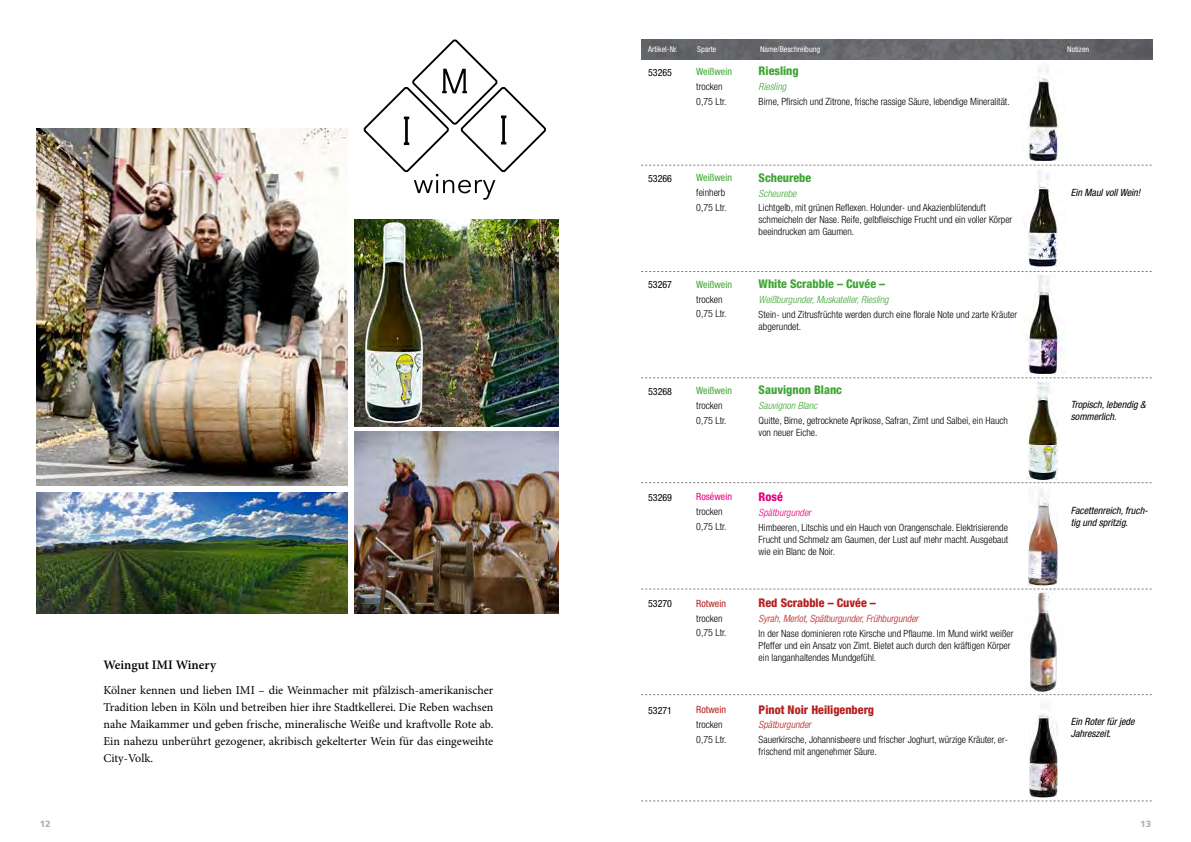
<style>
.page{position:relative;width:1191px;height:842px;background:#fff}
.page>*{position:absolute;margin:0;border:0;box-sizing:border-box;transform-origin:0 0}
.t1{font:600 13px "Minion Pro";color:#000}
.t2{font:12px/17px "Minion Pro";letter-spacing:-.005em;color:#000;text-align:justify}
.t3{font:800 condensed 12px "Helvetica Neue";color:#3fa535}
.t4{font:800 condensed 12px "Helvetica Neue";color:#b51f1f}
.t5{font:800 condensed 12px "Helvetica Neue";color:#e6007d}
.t6{font:300 condensed 10px/12px "Helvetica Neue";color:#000}
.t7{font:italic condensed 10px/12px "Helvetica Neue";color:#000}
.t8{font:italic 300 condensed 10px "Helvetica Neue";color:#3fa535}
.t9{font:italic 300 condensed 10px "Helvetica Neue";color:#b51f1f}
.t10{font:condensed 10px "Helvetica Neue";color:#000}
.t11{font:condensed 10px "Helvetica Neue";color:#3fa535}
.t12{font:condensed 10px "Helvetica Neue";color:#b51f1f}
.t13{font:italic 300 condensed 10px "Helvetica Neue";color:#e6007d}
.t14{font:condensed 10px "Helvetica Neue";color:#e6007d}
.t15{font:900 9px "Frutiger";color:#b3b2b2}
.t16{font:condensed 8px "Helvetica Neue";color:#fff}
</style>
<div class="page">
<img style="left:354px;top:220px;width:204px;height:207px">
<img style="left:641px;top:40px;width:511px;height:20px">
<img style="left:1027px;top:67px;width:35px;height:94px">
<img style="left:1028px;top:169px;width:37px;height:98px">
<img style="left:1028px;top:275px;width:37px;height:98px">
<img style="left:1028px;top:382px;width:30px;height:98px">
<img style="left:1028px;top:487px;width:29px;height:98px">
<img style="left:1029px;top:590px;width:28px;height:102px">
<img style="left:1029px;top:705px;width:28px;height:93px">
<svg style="left:641px;top:165px;width:510px;height:1px"></svg>
<svg style="left:641px;top:271px;width:510px;height:1px"></svg>
<svg style="left:641px;top:378px;width:510px;height:1px"></svg>
<svg style="left:641px;top:482px;width:510px;height:1px"></svg>
<svg style="left:641px;top:589px;width:510px;height:1px"></svg>
<svg style="left:641px;top:694px;width:510px;height:1px"></svg>
<svg style="left:641px;top:801px;width:510px;height:1px"></svg>
<img style="left:37px;top:129px;width:310px;height:356px">
<img style="left:37px;top:492px;width:310px;height:122px">
<img style="left:354px;top:432px;width:204px;height:182px">
<img style="left:359px;top:221px;width:68px;height:204px">
<svg style="left:363px;top:39px;width:183px;height:161px"></svg>
<p class="t16" style="left:648px;top:44px;width:31px">Artikel-Nr.</p>
<p class="t16" style="left:697px;top:44px;width:21px">Sparte</p>
<p class="t16" style="left:760px;top:44px;width:61px">Name/Beschreibung</p>
<p class="t16" style="left:1067px;top:44px;width:24px">Notizen</p>
<p class="t3" style="left:758px;top:64px;width:42px">Riesling</p>
<p class="t8" style="left:758px;top:81px;width:29px">Riesling</p>
<p class="t6" style="left:758px;top:95px;width:253px">Birne, Pfirsich und Zitrone, frische rassige Säure, lebendige Mineralität.</p>
<p class="t11" style="left:696px;top:66px;width:37px">Weißwein</p>
<p class="t6" style="left:696px;top:79px;width:32px;line-height:14.8px">trocken<br>0,75 Ltr.</p>
<p class="t10" style="left:648px;top:66px;width:25px">53265</p>
<h1 class="t1" style="left:103px;top:655px;width:114px">Weingut IMI Winery</h1>
<p class="t2" style="left:103px;top:682px;width:391px">Kölner kennen und lieben IMI – die Weinmacher mit pfälzisch-amerikanischer Tradition leben in Köln und betreiben hier ihre Stadtkellerei. Die Reben wachsen nahe Maikammer und geben frische, mineralische Weiße und kraftvolle Rote ab.<br>Ein nahezu unberührt gezogener, akribisch gekelterter Wein für das eingeweihte City-Volk.</p>
<p class="t10" style="left:648px;top:173px;width:25px">53266</p>
<p class="t11" style="left:696px;top:172px;width:37px">Weißwein</p>
<p class="t6" style="left:696px;top:185px;width:32px;line-height:14.8px">feinherb<br>0,75 Ltr.</p>
<p class="t3" style="left:758px;top:170px;width:54px">Scheurebe</p>
<p class="t8" style="left:758px;top:187px;width:39px">Scheurebe</p>
<p class="t6" style="left:758px;top:202px;width:255px">Lichtgelb, mit grünen Reflexen. Holunder- und Akazienblütenduft schmeicheln der Nase. Reife, gelbfleischige Frucht und ein voller Körper beeindrucken am Gaumen.</p>
<p class="t7" style="left:1070px;top:187px;width:71px">Ein Maul voll Wein!</p>
<p class="t10" style="left:648px;top:279px;width:25px">53267</p>
<p class="t11" style="left:696px;top:278px;width:37px">Weißwein</p>
<p class="t6" style="left:696px;top:291px;width:32px;line-height:14.8px">trocken<br>0,75 Ltr.</p>
<p class="t3" style="left:758px;top:276px;width:128px">White Scrabble – Cuvée –</p>
<p class="t8" style="left:758px;top:294px;width:131px">Weißburgunder, Muskateller, Riesling</p>
<p class="t6" style="left:758px;top:308px;width:260px">Stein- und Zitrusfrüchte werden durch eine florale Note und zarte Kräuter abgerundet.</p>
<p class="t10" style="left:648px;top:385px;width:25px">53268</p>
<p class="t11" style="left:696px;top:385px;width:37px">Weißwein</p>
<p class="t6" style="left:696px;top:398px;width:32px;line-height:14.8px">trocken<br>0,75 Ltr.</p>
<p class="t3" style="left:758px;top:383px;width:85px">Sauvignon Blanc</p>
<p class="t8" style="left:758px;top:400px;width:60px">Sauvignon Blanc</p>
<p class="t6" style="left:758px;top:414px;width:251px">Quitte, Birne, getrocknete Aprikose, Safran, Zimt und Salbei, ein Hauch von neuer Eiche.</p>
<p class="t7" style="left:1070px;top:398px;width:76px">Tropisch, lebendig &amp; sommerlich.</p>
<p class="t10" style="left:648px;top:492px;width:25px">53269</p>
<p class="t14" style="left:696px;top:491px;width:37px">Roséwein</p>
<p class="t6" style="left:696px;top:504px;width:32px;line-height:14.8px">trocken<br>0,75 Ltr.</p>
<p class="t5" style="left:758px;top:489px;width:26px">Rosé</p>
<p class="t13" style="left:758px;top:506px;width:54px">Spätburgunder</p>
<p class="t6" style="left:758px;top:521px;width:251px;text-align:justify">Himbeeren, Litschis und ein Hauch von Orangenschale. Elektrisierende Frucht und Schmelz am Gaumen, der Lust auf mehr macht. Ausgebaut wie ein Blanc de Noir.</p>
<p class="t7" style="left:1070px;top:504px;width:79px">Facettenreich, fruch&shy;tig und spritzig.</p>
<p class="t10" style="left:648px;top:598px;width:25px">53270</p>
<p class="t12" style="left:696px;top:597px;width:31px">Rotwein</p>
<p class="t6" style="left:696px;top:611px;width:32px;line-height:14.8px">trocken<br>0,75 Ltr.</p>
<p class="t4" style="left:758px;top:595px;width:119px">Red Scrabble – Cuvée –</p>
<p class="t9" style="left:758px;top:613px;width:161px">Syrah, Merlot, Spätburgunder, Frühburgunder</p>
<p class="t6" style="left:758px;top:627px;width:256px">In der Nase dominieren rote Kirsche und Pflaume. Im Mund wirkt weißer<br>Pfeffer und ein Ansatz von Zimt. Bietet auch durch den kräftigen Körper ein langanhaltendes Mundgefühl.</p>
<p class="t10" style="left:648px;top:704px;width:25px">53271</p>
<p class="t12" style="left:696px;top:704px;width:31px">Rotwein</p>
<p class="t6" style="left:696px;top:717px;width:32px;line-height:14.8px">trocken<br>0,75 Ltr.</p>
<p class="t4" style="left:758px;top:702px;width:117px">Pinot Noir Heiligenberg</p>
<p class="t9" style="left:758px;top:719px;width:54px">Spätburgunder</p>
<p class="t6" style="left:758px;top:734px;width:251px">Sauerkirsche, Johannisbeere und frischer Joghurt, würzige Kräuter, er&shy;frischend mit angenehmer Säure.</p>
<p class="t7" style="left:1070px;top:716px;width:65px">Ein Roter für jede<br>Jahreszeit.</p>
<p class="t15" style="left:40px;top:818px;width:13px">12</p>
<p class="t15" style="left:1140px;top:818px;width:13px">13</p>
</div>
